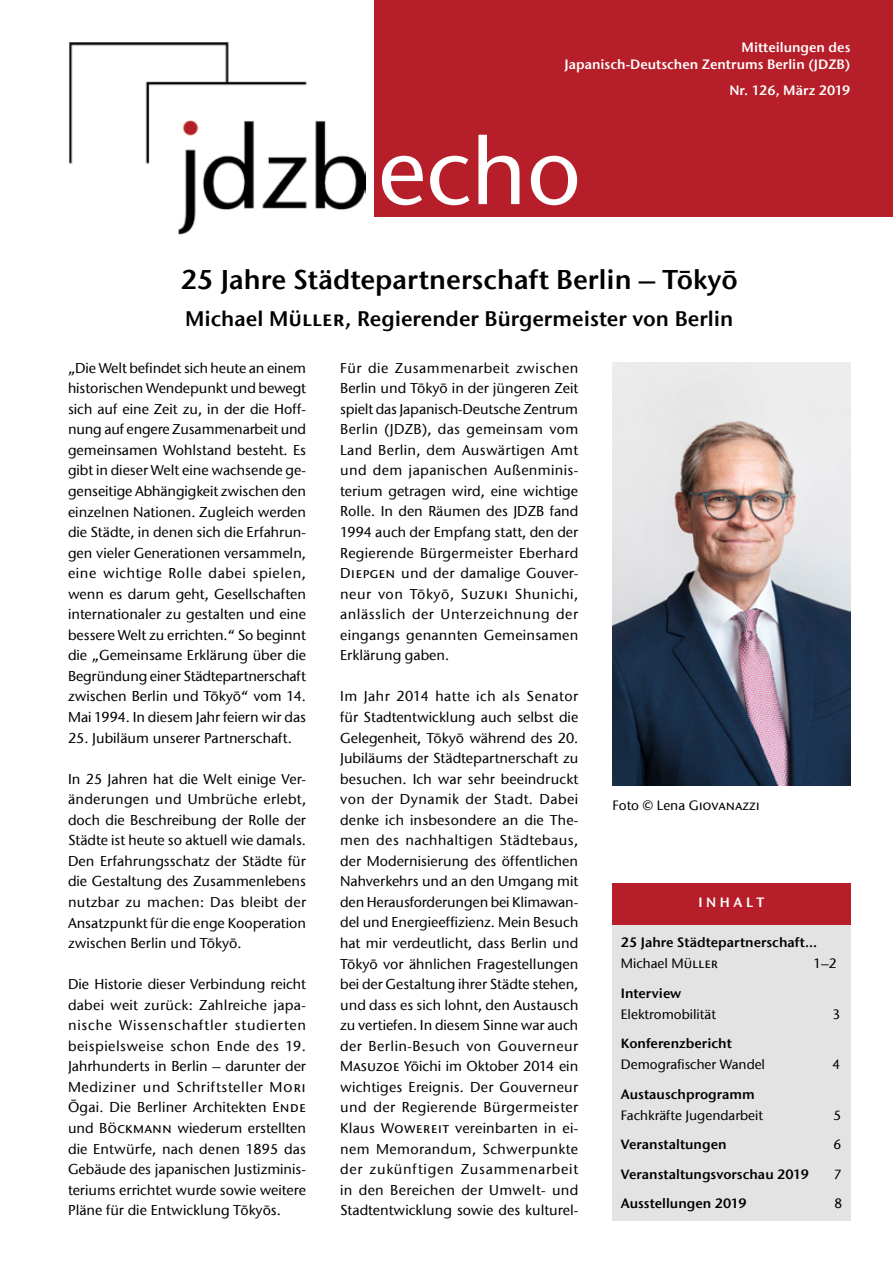
<style>
.page{position:relative;width:893px;height:1263px;background:#fff}
.page>*{position:absolute;margin:0;border:0;box-sizing:border-box;transform-origin:0 0}
.t1{font:500 94.5px "ITC Stone Sans Com";color:#fff}
.t2{font:27px "ITC Stone Sans Com Semi";color:#000}
.t3{font:21px "ITC Stone Sans Com Semi";color:#000}
.t4{font:500 14.25px/20.5px "ITC Stone Sans Com";color:#000;text-align:justify}
.t5{font:13.5px "ITC Stone Sans Com Semi";color:#000}
.t6{font:500 13.5px "ITC Stone Sans Com";color:#000}
.t7{font:13.5px/16.2px "ITC Stone Sans Com Semi";color:#fff;text-align:right}
</style>
<div class="page">
<div style="left:374px;top:0;width:519px;height:217px;background:#b61f29"></div>
<img style="left:69px;top:43px;width:297px;height:191px">
<div style="left:612px;top:925px;width:238px;height:295px;background:#e3e3e3"></div>
<div style="left:612px;top:884px;width:238px;height:41px;background:#b61f29"></div>
<img style="left:612px;top:362px;width:238px;height:424px">
<p class="t7" style="left:564px;top:39px;width:287px">Mitteilungen des<br>Japanisch-Deutschen Zentrums Berlin (JDZB)</p>
<p class="t7" style="left:729px;top:82px;width:123px">Nr. 126, März 2019</p>
<h1 class="t1" style="left:378px;top:114px;width:205px">echo</h1>
<h2 class="t2" style="left:181px;top:263px;width:559px">25 Jahre Städtepartnerschaft Berlin – Tōkyō</h2>
<h3 class="t3" style="left:185px;top:305px;width:550px">Michael Müller, Regierender Bürgermeister von Berlin</h3>
<p class="t4" style="left:68px;top:357px;width:240px">„Die Welt befindet sich heute an einem historischen Wendepunkt und bewegt sich auf eine Zeit zu, in der die Hoff&shy;nung auf engere Zusammenarbeit und gemeinsamen Wohlstand besteht. Es gibt in dieser Welt eine wachsende ge&shy;genseitige Abhängigkeit zwischen den einzelnen Nationen. Zugleich werden die Städte, in denen sich die Erfahrun&shy;gen vieler Generationen versammeln, eine wichtige Rolle dabei spielen, wenn es darum geht, Gesellschaften internationaler zu gestalten und eine bessere Welt zu errichten.“ So beginnt die „Gemeinsame Erklärung über die Begründung einer Städtepartnerschaft zwischen Berlin und Tōkyō“ vom 14.<br>Mai 1994. In diesem Jahr feiern wir das</p>
<p class="t4" style="left:68px;top:727px;width:225px">25. Jubiläum unserer Partnerschaft.</p>
<p class="t4" style="left:68px;top:768px;width:240px">In 25 Jahren hat die Welt einige Ver&shy;änderungen und Umbrüche erlebt, doch die Beschreibung der Rolle der Städte ist heute so aktuell wie damals.<br>Den Erfahrungsschatz der Städte für die Gestaltung des Zusammenlebens nutzbar zu machen: Das bleibt der Ansatzpunkt für die enge Kooperation zwischen Berlin und Tōkyō.</p>
<p class="t4" style="left:68px;top:974px;width:240px">Die Historie dieser Verbindung reicht dabei weit zurück: Zahlreiche japa&shy;nische Wissenschaftler studierten beispielsweise schon Ende des 19.<br>Jahrhunderts in Berlin – darunter der Mediziner und Schriftsteller Mori Ōgai. Die Berliner Architekten Ende und Böckmann wiederum erstellten die Entwürfe, nach denen 1895 das Gebäude des japanischen Justizminis&shy;teriums errichtet wurde sowie weitere Pläne für die Entwicklung Tōkyōs.</p>
<p class="t4" style="left:340px;top:357px;width:240px">Für die Zusammenarbeit zwischen Berlin und Tōkyō in der jüngeren Zeit spielt das Japanisch-Deutsche Zentrum Berlin (JDZB), das gemeinsam vom Land Berlin, dem Auswärtigen Amt und dem japanischen Außenminis&shy;terium getragen wird, eine wichtige Rolle. In den Räumen des JDZB fand 1994 auch der Empfang statt, den der Regierende Bürgermeister Eberhard Diepgen und der damalige Gouver&shy;neur von Tōkyō, Suzuki Shunichi, anlässlich der Unterzeichnung der eingangs genannten Gemeinsamen Erklärung gaben.</p>
<p class="t4" style="left:340px;top:686px;width:240px">Im Jahr 2014 hatte ich als Senator für Stadtentwicklung auch selbst die Gelegenheit, Tōkyō während des 20.<br>Jubiläums der Städtepartnerschaft zu besuchen. Ich war sehr beeindruckt von der Dynamik der Stadt. Dabei denke ich insbesondere an die The&shy;men des nachhaltigen Städtebaus, der Modernisierung des öffentlichen Nahverkehrs und an den Umgang mit den Herausforderungen bei Klimawan&shy;del und Energieeffizienz. Mein Besuch hat mir verdeutlicht, dass Berlin und Tōkyō vor ähnlichen Fragestellungen bei der Gestaltung ihrer Städte stehen, und dass es sich lohnt, den Austausch zu vertiefen. In diesem Sinne war auch der Berlin-Besuch von Gouverneur Masuzoe Yōichi im Oktober 2014 ein wichtiges Ereignis. Der Gouverneur und der Regierende Bürgermeister Klaus Wowereit vereinbarten in ei&shy;nem Memorandum, Schwerpunkte der zukünftigen Zusammenarbeit in den Bereichen der Umwelt- und Stadtentwicklung sowie des kulturel-</p>
<p class="t6" style="left:612px;top:797px;width:149px">Foto © Lena Giovanazzi</p>
<p class="t7" style="left:698px;top:894px;width:67px">I N H A L T</p>
<p class="t5" style="left:621px;top:934px;width:198px">25 Jahre Städtepartnerschaft...</p>
<p class="t6" style="left:621px;top:955px;width:99px">Michael Müller</p>
<p class="t6" style="left:813px;top:955px;width:25px">1–2</p>
<p class="t5" style="left:621px;top:985px;width:62px">Interview</p>
<p class="t6" style="left:621px;top:1006px;width:97px">Elektromobilität</p>
<p class="t6" style="left:833px;top:1006px;width:9px">3</p>
<p class="t5" style="left:621px;top:1035px;width:112px">Konferenzbericht</p>
<p class="t6" style="left:621px;top:1056px;width:146px">Demografischer Wandel</p>
<p class="t6" style="left:832px;top:1056px;width:9px">4</p>
<p class="t5" style="left:621px;top:1086px;width:135px">Austauschprogramm</p>
<p class="t6" style="left:621px;top:1107px;width:144px">Fachkräfte Jugendarbeit</p>
<p class="t6" style="left:834px;top:1107px;width:9px">5</p>
<p class="t5" style="left:621px;top:1136px;width:107px">Veranstaltungen</p>
<p class="t6" style="left:833px;top:1136px;width:9px">6</p>
<p class="t5" style="left:621px;top:1166px;width:190px">Veranstaltungsvorschau 2019</p>
<p class="t6" style="left:834px;top:1166px;width:9px">7</p>
<p class="t5" style="left:621px;top:1195px;width:127px">Ausstellungen 2019</p>
<p class="t6" style="left:834px;top:1195px;width:9px">8</p>
</div>
